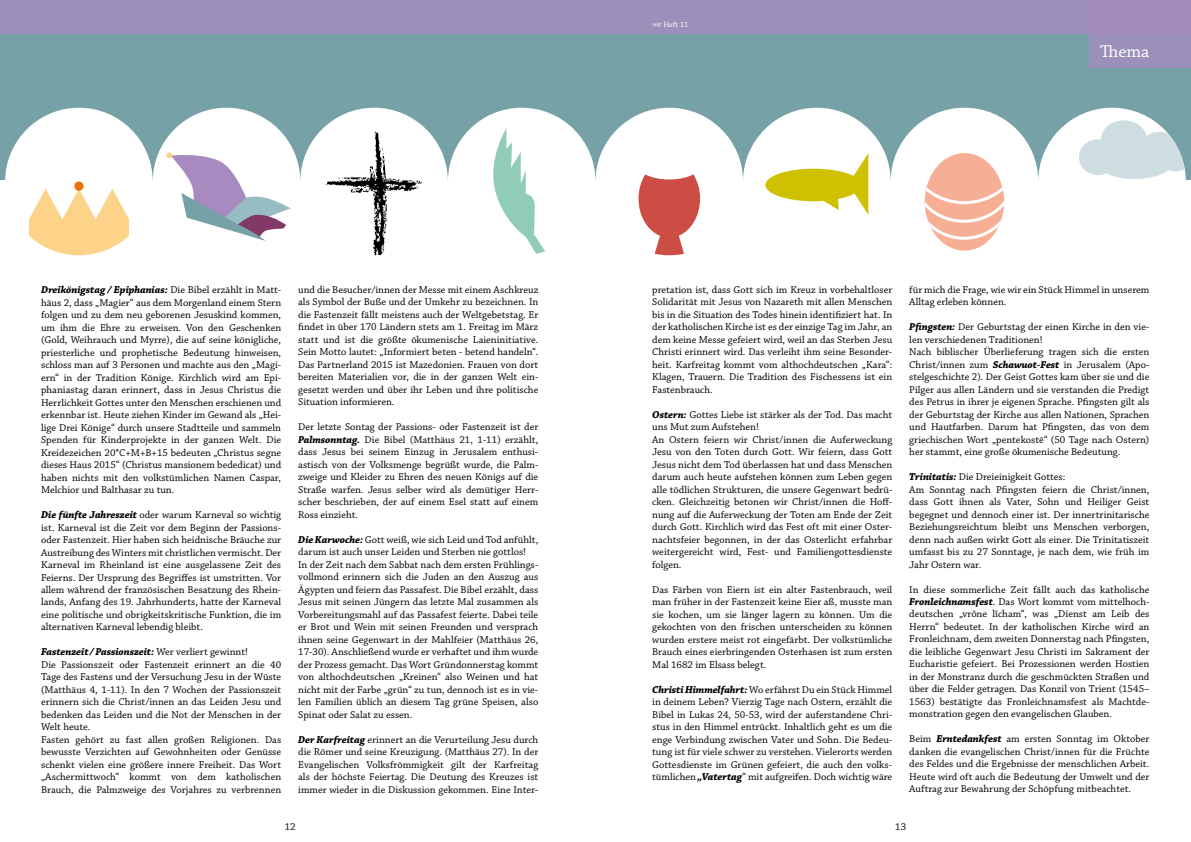
<style>
.page{position:relative;width:1191px;height:842px;background:#fff}
.page>*{position:absolute;margin:0;border:0;box-sizing:border-box;transform-origin:0 0}
.t1{font:18px "Chaparral Pro";color:#fff}
.t2{font:10.5px/12.5px "Chaparral Pro";color:#000;text-align:justify}
.t3{font:8px "Chaparral Pro";color:#fff}
.s1{font-weight:700;font-style:italic}
</style>
<div class="page">
<div style="left:0;top:0;width:1191px;height:179px;background:#76a1a7"></div>
<div style="left:5px;top:108px;width:148px;height:147px;background:#fff;border-radius:50%"></div>
<svg style="left:29px;top:189px;width:100px;height:30px"></svg>
<svg style="left:29px;top:219px;width:100px;height:36px;fill:#fdd38a"></svg>
<svg style="left:74px;top:181px;width:10px;height:10px"></svg>
<div style="left:448px;top:108px;width:147px;height:147px;background:#fff;border-radius:50%"></div>
<svg style="left:493px;top:128px;width:52px;height:126px"></svg>
<div style="left:595px;top:108px;width:148px;height:147px;background:#fff;border-radius:50%"></div>
<svg style="left:638px;top:174px;width:62px;height:81px"></svg>
<div style="left:743px;top:108px;width:147px;height:147px;background:#fff;border-radius:50%"></div>
<div style="left:890px;top:108px;width:148px;height:147px;background:#fff;border-radius:50%"></div>
<div style="left:924px;top:153px;width:80px;height:98px;background:#f6af95;border-radius:50%"></div>
<svg style="left:924px;top:153px;width:80px;height:88px"></svg>
<div style="left:1038px;top:108px;width:147px;height:147px;background:#fff;border-radius:50%"></div>
<svg style="left:1079px;top:120px;width:106px;height:59px"></svg>
<div style="left:153px;top:108px;width:147px;height:147px;background:#fff;border-radius:50%"></div>
<svg style="left:166px;top:152px;width:125px;height:89px"></svg>
<div style="left:300px;top:108px;width:148px;height:147px;background:#fff;border-radius:50%"></div>
<svg style="left:326px;top:131px;width:96px;height:124px"></svg>
<div style="left:0;top:0;width:595px;height:34px;background:#9a90b9"></div>
<div style="left:1089px;top:0;width:102px;height:68px;background:#9a90b9"></div>
<div style="left:595px;top:0;width:596px;height:34px;background:#9a90b9"></div>
<svg style="left:652px;top:22px;width:9px;height:5px"></svg>
<svg style="left:765px;top:154px;width:103px;height:60px"></svg>
<p class="t2" style="left:41px;top:284px;width:242px"><span class="s1">Dreikönigstag / Epiphanias:</span> Die Bibel erzählt in Matt&shy;häus 2, dass „Magier“ aus dem Morgenland einem Stern folgen und zu dem neu geborenen Jesuskind kommen, um ihm die Ehre zu erweisen. Von den Geschenken (Gold, Weihrauch und Myrre), die auf seine königliche, priesterliche und prophetische Bedeutung hinweisen, schloss man auf 3 Personen und machte aus den „Magi&shy;ern“ in der Tradition Könige. Kirchlich wird am Epi&shy;phaniastag daran erinnert, dass in Jesus Christus die Herrlichkeit Gottes unter den Menschen erschienen und erkennbar ist. Heute ziehen Kinder im Gewand als „Hei&shy;lige Drei Könige“ durch unsere Stadtteile und sammeln Spenden für Kinderprojekte in der ganzen Welt. Die Kreidezeichen 20*C+M+B+15 bedeuten „Christus segne dieses Haus 2015“ (Christus mansionem bededicat) und haben nichts mit den volkstümlichen Namen Caspar, Melchior und Balthasar zu tun.</p>
<p class="t2" style="left:41px;top:509px;width:242px"><span class="s1">Die fünfte Jahreszeit</span> oder warum Karneval so wichtig ist. Karneval ist die Zeit vor dem Beginn der Passions&shy;oder Fastenzeit. Hier haben sich heidnische Bräuche zur Austreibung des Winters mit christlichen vermischt. Der Karneval im Rheinland ist eine ausgelassene Zeit des Feierns. Der Ursprung des Begriffes ist umstritten. Vor allem während der französischen Besatzung des Rhein&shy;lands, Anfang des 19. Jahrhunderts, hatte der Karneval eine politische und obrigkeitskritische Funktion, die im alternativen Karneval lebendig bleibt.</p>
<p class="t2" style="left:41px;top:646px;width:242px;text-align:left"><span class="s1">Fastenzeit /Passionszeit:</span> Wer verliert gewinnt!<br>Die Passionszeit oder Fastenzeit erinnert an die 40<br>Tage des Fastens und der Versuchung Jesu in der Wüste (Matthäus 4, 1-11). In den 7 Wochen der Passionszeit erinnern sich die Christ/innen an das Leiden Jesu und bedenken das Leiden und die Not der Menschen in der Welt heute.<br>Fasten gehört zu fast allen großen Religionen. Das bewusste Verzichten auf Gewohnheiten oder Genüsse schenkt vielen eine größere innere Freiheit. Das Wort „Aschermittwoch“ kommt von dem katholischen Brauch, die Palmzweige des Vorjahres zu verbrennen</p>
<p class="t2" style="left:298px;top:284px;width:242px">und die Besucher/innen der Messe mit einem Aschkreuz als Symbol der Buße und der Umkehr zu bezeichnen. In die Fastenzeit fällt meistens auch der Weltgebetstag. Er findet in über 170 Ländern stets am 1. Freitag im März statt und ist die größte ökumenische Laieninitiative.<br>Sein Motto lautet: „Informiert beten - betend handeln“.<br>Das Partnerland 2015 ist Mazedonien. Frauen von dort bereiten Materialien vor, die in der ganzen Welt ein&shy;gesetzt werden und über ihr Leben und ihre politische Situation informieren.</p>
<p class="t2" style="left:298px;top:421px;width:242px">Der letzte Sontag der Passions- oder Fastenzeit ist der <span class="s1">Palmsonntag.</span> Die Bibel (Matthäus 21, 1-11) erzählt, dass Jesus bei seinem Einzug in Jerusalem enthusi&shy;astisch von der Volksmenge begrüßt wurde, die Palm&shy;zweige und Kleider zu Ehren des neuen Königs auf die Straße warfen. Jesus selber wird als demütiger Herr&shy;scher beschrieben, der auf einem Esel statt auf einem Ross einzieht.</p>
<p class="t2" style="left:298px;top:534px;width:242px;text-align:left"><span class="s1">Die Karwoche:</span> Gott weiß, wie sich Leid und Tod anfühlt, darum ist auch unser Leiden und Sterben nie gottlos!<br>In der Zeit nach dem Sabbat nach dem ersten Frühlings&shy;vollmond erinnern sich die Juden an den Auszug aus Ägypten und feiern das Passafest. Die Bibel erzählt, dass Jesus mit seinen Jüngern das letzte Mal zusammen als Vorbereitungsmahl auf das Passafest feierte. Dabei teile er Brot und Wein mit seinen Freunden und versprach ihnen seine Gegenwart in der Mahlfeier (Matthäus 26, 17-30). Anschließend wurde er verhaftet und ihm wurde der Prozess gemacht. Das Wort Gründonnerstag kommt von althochdeutschen „Kreinen“ also Weinen und hat nicht mit der Farbe „grün“ zu tun, dennoch ist es in vie&shy;len Familien üblich an diesem Tag grüne Speisen, also Spinat oder Salat zu essen.</p>
<p class="t2" style="left:298px;top:734px;width:242px"><span class="s1">Der Karfreitag</span> erinnert an die Verurteilung Jesu durch die Römer und seine Kreuzigung. (Matthäus 27). In der Evangelischen Volksfrömmigkeit gilt der Karfreitag als der höchste Feiertag. Die Deutung des Kreuzes ist immer wieder in die Diskussion gekommen. Eine Inter-</p>
<p class="t3" style="left:663px;top:20px;width:27px">Heft 11</p>
<h1 class="t1" style="left:1100px;top:42px;width:51px">Thema</h1>
<p class="t2" style="left:652px;top:284px;width:242px">pretation ist, dass Gott sich im Kreuz in vorbehaltloser Solidarität mit Jesus von Nazareth mit allen Menschen bis in die Situation des Todes hinein identifiziert hat. In der katholischen Kirche ist es der einzige Tag im Jahr, an dem keine Messe gefeiert wird, weil an das Sterben Jesu Christi erinnert wird. Das verleiht ihm seine Besonder&shy;heit. Karfreitag kommt vom althochdeutschen „Kara“:<br>Klagen, Trauern. Die Tradition des Fischessens ist ein Fastenbrauch.</p>
<p class="t2" style="left:652px;top:408px;width:242px;text-align:left"><span class="s1">Ostern:</span> Gottes Liebe ist stärker als der Tod. Das macht uns Mut zum Aufstehen!<br>An Ostern feiern wir Christ/innen die Auferweckung Jesu von den Toten durch Gott. Wir feiern, dass Gott Jesus nicht dem Tod überlassen hat und dass Menschen darum auch heute aufstehen können zum Leben gegen alle tödlichen Strukturen, die unsere Gegenwart bedrü&shy;cken. Gleichzeitig betonen wir Christ/innen die Hoff&shy;nung auf die Auferweckung der Toten am Ende der Zeit durch Gott. Kirchlich wird das Fest oft mit einer Oster&shy;nachtsfeier begonnen, in der das Osterlicht erfahrbar weitergereicht wird, Fest- und Familiengottesdienste folgen.</p>
<p class="t2" style="left:652px;top:583px;width:242px">Das Färben von Eiern ist ein alter Fastenbrauch, weil man früher in der Fastenzeit keine Eier aß, musste man sie kochen, um sie länger lagern zu können. Um die gekochten von den frischen unterscheiden zu können wurden erstere meist rot eingefärbt. Der volkstümliche Brauch eines eierbringenden Osterhasen ist zum ersten Mal 1682 im Elsass belegt.</p>
<p class="t2" style="left:652px;top:683px;width:242px"><span class="s1">Christi Himmelfahrt:</span> Wo erfährst Du ein Stück Himmel in deinem Leben? Vierzig Tage nach Ostern, erzählt die Bibel in Lukas 24, 50-53, wird der auferstandene Chri&shy;stus in den Himmel entrückt. Inhaltlich geht es um die enge Verbindung zwischen Vater und Sohn. Die Bedeu&shy;tung ist für viele schwer zu verstehen. Vielerorts werden Gottesdienste im Grünen gefeiert, die auch den volks&shy;tümlichen <span class="s1">„Vatertag</span>“ mit aufgreifen. Doch wichtig wäre</p>
<p class="t2" style="left:909px;top:283px;width:241px">für mich die Frage, wie wir ein Stück Himmel in unserem<br>Alltag erleben können.</p>
<p class="t2" style="left:909px;top:321px;width:242px;text-align:left"><span class="s1">Pfingsten:</span> Der Geburtstag der einen Kirche in den vie&shy;len verschiedenen Traditionen!<br>Nach biblischer Überlieferung tragen sich die ersten Christ/innen zum <span class="s1">Schawuot-Fest</span> in Jerusalem (Apo&shy;stelgeschichte 2). Der Geist Gottes kam über sie und die Pilger aus allen Ländern und sie verstanden die Predigt des Petrus in ihrer je eigenen Sprache. Pfingsten gilt als der Geburtstag der Kirche aus allen Nationen, Sprachen und Hautfarben. Darum hat Pfingsten, das von dem griechischen Wort „pentekostē“ (50 Tage nach Ostern) her stammt, eine große ökumenische Bedeutung.</p>
<p class="t2" style="left:909px;top:471px;width:242px;text-align:left"><span class="s1">Trinitatis:</span> Die Dreieinigkeit Gottes:<br>Am Sonntag nach Pfingsten feiern die Christ/innen, dass Gott ihnen als Vater, Sohn und Heiliger Geist begegnet und dennoch einer ist. Der innertrinitarische Beziehungsreichtum bleibt uns Menschen verborgen, denn nach außen wirkt Gott als einer. Die Trinitatiszeit umfasst bis zu 27 Sonntage, je nach dem, wie früh im Jahr Ostern war.</p>
<p class="t2" style="left:909px;top:583px;width:242px">In diese sommerliche Zeit fällt auch das katholische <span class="s1">Fronleichnamsfest</span>. Das Wort kommt vom mittelhoch&shy;deutschen „vrône lîcham“, was „Dienst am Leib des Herrn“ bedeutet. In der katholischen Kirche wird an Fronleichnam, dem zweiten Donnerstag nach Pfingsten, die leibliche Gegenwart Jesu Christi im Sakrament der Eucharistie gefeiert. Bei Prozessionen werden Hostien in der Monstranz durch die geschmückten Straßen und über die Felder getragen. Das Konzil von Trient (1545– 1563) bestätigte das Fronleichnamsfest als Machtde&shy;monstration gegen den evangelischen Glauben.</p>
<p class="t2" style="left:909px;top:733px;width:242px">Beim <span class="s1">Erntedankfest</span> am ersten Sonntag im Oktober danken die evangelischen Christ/innen für die Früchte des Feldes und die Ergebnisse der menschlichen Arbeit.<br>Heute wird oft auch die Bedeutung der Umwelt und der Auftrag zur Bewahrung der Schöpfung mitbeachtet.</p>
<p class="t2" style="left:285px;top:821px;width:13px">12</p>
<p class="t2" style="left:895px;top:821px;width:13px">13</p>
</div>
